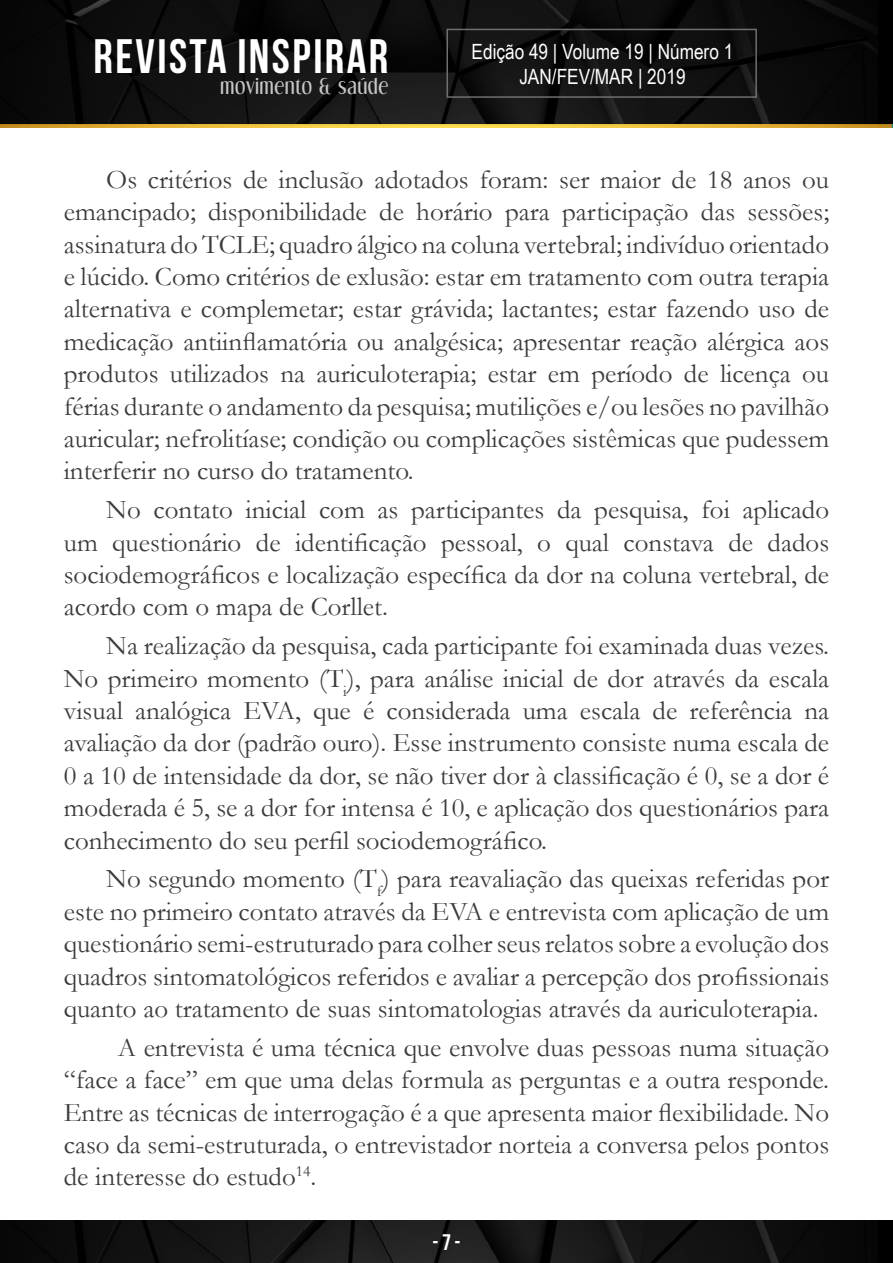
<style>
.page{position:relative;width:893px;height:1263px;background:#fff}
.page>*{position:absolute;margin:0;border:0;box-sizing:border-box;transform-origin:0 0}
.t1{font:700 48.3px "Bebas Neue";letter-spacing:.05em;color:#fff}
.t2{font:27px/32.4px "Garamond";color:#3c3c3b;text-align:justify}
.t3{font:700 22.5px "Bebas Neue";color:#fff}
.t4{font:21px/25.2px "Arial Narrow";color:#fff;text-align:center}
.t5{font:18.9px "Dream Orphans";letter-spacing:.05em;color:#c6c6c6}
</style>
<div class="page">
<img style="left:0;top:124px;width:891px;height:4px">
<img style="left:0;top:0;width:878px;height:124px">
<div style="left:446px;top:29px;width:311px;height:69px;border:2px solid #706f6f"></div>
<img style="left:0;top:1220px;width:878px;height:43px">
<h1 class="t1" style="left:94px;top:29px;width:296px">REVISTA INSPIRAR</h1>
<p class="t5" style="left:220px;top:75px;width:169px">movimento &amp; saúde</p>
<p class="t4" style="left:472px;top:38px;width:263px">Edição 49 | Volume 19 | Número 1<br>JAN/FEV/MAR | 2019</p>
<p class="t2" style="left:64px;top:162px;width:767px;text-indent:43px">Os critérios de inclusão adotados foram: ser maior de 18 anos ou emancipado; disponibilidade de horário para participação das sessões; assinatura do TCLE; quadro álgico na coluna vertebral; indivíduo orientado e lúcido. Como critérios de exlusão: estar em tratamento com outra terapia alternativa e complemetar; estar grávida; lactantes; estar fazendo uso de medicação antiinflamatória ou analgésica; apresentar reação alérgica aos produtos utilizados na auriculoterapia; estar em período de licença ou férias durante o andamento da pesquisa; mutilições e/ou lesões no pavilhão auricular; nefrolitíase; condição ou complicações sistêmicas que pudessem interferir no curso do tratamento.</p>
<p class="t2" style="left:64px;top:493px;width:767px;text-indent:43px">No contato inicial com as participantes da pesquisa, foi aplicado um questionário de identificação pessoal, o qual constava de dados sociodemográficos e localização específica da dor na coluna vertebral, de acordo com o mapa de Corllet.</p>
<p class="t2" style="left:64px;top:629px;width:767px;text-indent:43px">Na realização da pesquisa, cada participante foi examinada duas vezes.<br>No primeiro momento (T<sub>i</sub>), para análise inicial de dor através da escala visual analógica EVA, que é considerada uma escala de referência na avaliação da dor (padrão ouro). Esse instrumento consiste numa escala de 0 a 10 de intensidade da dor, se não tiver dor à classificação é 0, se a dor é moderada é 5, se a dor for intensa é 10, e aplicação dos questionários para conhecimento do seu perfil sociodemográfico.</p>
<p class="t2" style="left:64px;top:862px;width:767px;text-indent:43px">No segundo momento (T<sub>f</sub>) para reavaliação das queixas referidas por este no primeiro contato através da EVA e entrevista com aplicação de um questionário semi-estruturado para colher seus relatos sobre a evolução dos quadros sintomatológicos referidos e avaliar a percepção dos profissionais quanto ao tratamento de suas sintomatologias através da auriculoterapia.</p>
<p class="t2" style="left:64px;top:1030px;width:767px;text-indent:54px">A entrevista é uma técnica que envolve duas pessoas numa situação “face a face” em que uma delas formula as perguntas e a outra responde.<br>Entre as técnicas de interrogação é a que apresenta maior flexibilidade. No caso da semi-estruturada, o entrevistador norteia a conversa pelos pontos de interesse do estudo<sup>14</sup>.</p>
<p class="t3" style="left:432px;top:1230px;width:30px">- 7 -</p>
</div>
